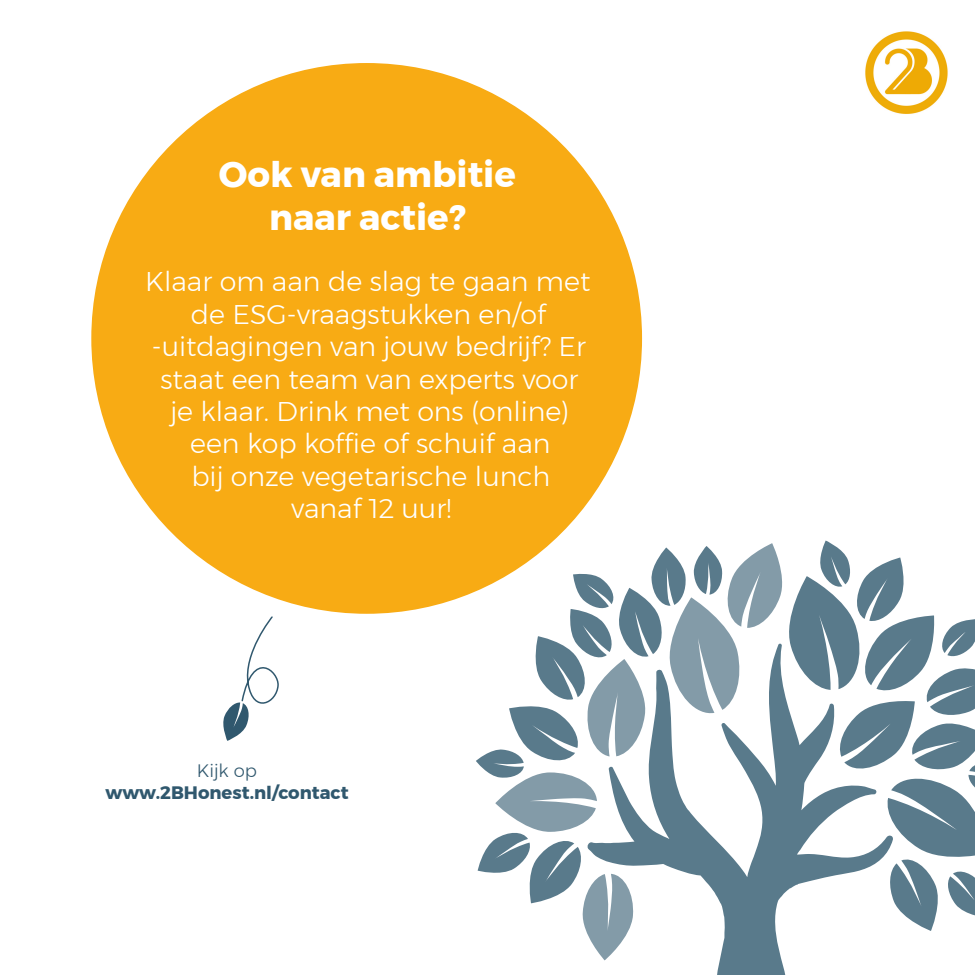
<style>
.page{position:relative;width:975px;height:975px;background:#fff}
.page>*{position:absolute;margin:0;border:0;box-sizing:border-box;transform-origin:0 0}
.t1{font:700 35.55px/42.8px "Montserrat";color:#fff;text-align:center}
.t2{font:300 27px/32.4px "Montserrat";color:#fff;text-align:center}
.t3{font:700 18px "Montserrat";color:#30586e}
.t4{font:300 18px "Montserrat";color:#30586e}
</style>
<div class="page">
<div style="left:91px;top:63px;width:551px;height:551px;background:#f8ab14;border-radius:50%"></div>
<svg style="left:604px;top:960px;width:182px;height:15px"></svg>
<svg style="left:476px;top:541px;width:499px;height:419px"></svg>
<svg style="left:223px;top:616px;width:56px;height:125px"></svg>
<img style="left:865px;top:31px;width:83px;height:83px">
<h1 class="t1" style="left:219px;top:153px;width:298px">Ook van ambitie naar actie?</h1>
<p class="t2" style="left:145px;top:265px;width:447px">Klaar om aan de slag te gaan met de ESG-vraagstukken en/of -uitdagingen van jouw bedrijf? Er staat een team van experts voor je klaar. Drink met ons (online) een kop koffie of schuif aan<br>bij onze vegetarische lunch<br>vanaf 12 uur!</p>
<p class="t4" style="left:197px;top:757px;width:62px">Kijk op</p>
<p class="t3" style="left:105px;top:778px;width:245px">www.2BHonest.nl/contact</p>
</div>
